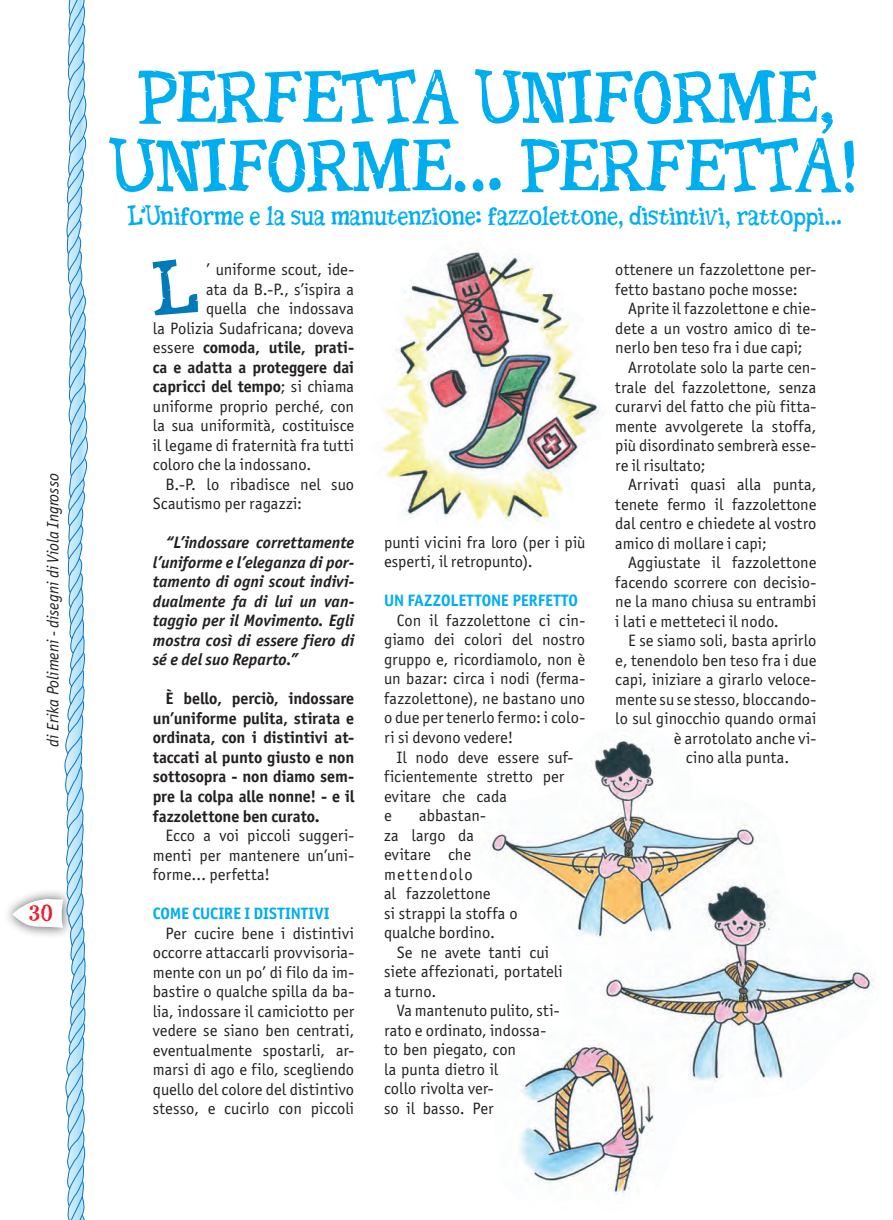
<style>
.page{position:relative;width:893px;height:1220px;background:#fff}
.page>*{position:absolute;margin:0;border:0;box-sizing:border-box;transform-origin:0 0}
.t1{font:57.75px "Seriffic Grunge";color:#007bb8}
.Normale__Web{font:57px/68.4px "Seriffic Grunge";color:#00aeef;text-align:center}
.Normale{font:21px "Seriffic Grunge";color:#00aeef;scale:.9 1}
.t2{font:18px "Seriffic Grunge";color:#e71d2e}
.t3{font:16.5px/19.5px "Officina Sans ITC Std";letter-spacing:.005em;color:#231f20}
.t4{font:700 16.5px/19.5px "Officina Sans ITC Std";letter-spacing:-.005em;color:#231f20;text-align:justify}
.t5{font:italic 700 16.5px/19.5px "Officina Sans ITC Std";color:#231f20;text-align:justify}
.t6{font:700 16.5px "Officina Sans ITC Std";letter-spacing:.005em;color:#00aeef}
.t7{font:italic 16.5px "Officina Sans ITC Std";color:#231f20}
.s1{font-weight:400}
</style>
<div class="page">
<div style="left:2px;top:888px;width:72px;height:50px;background:#231f20;opacity:.75"></div>
<svg style="left:12px;top:0;width:76px;height:1220px"></svg>
<img style="left:383px;top:250px;width:220px;height:274px">
<img style="left:489px;top:735px;width:384px;height:459px">
<p class="t7" style="left:44px;top:746px;width:275px;rotate:-90deg">di Erika Polimeni - disegni di Viola Ingrosso</p>
<p class="t2" style="left:29px;top:901px;width:25px">30</p>
<p class="Normale__Web" style="left:108px;top:70px;width:753px">PERFETTA UNIFORME,<br>UNIFORME… PERFETTA!</p>
<p class="Normale" style="left:128px;top:202px;width:794px">L’Uniforme e la sua manutenzione: fazzolettone, distintivi, rattoppi…</p>
<p class="t1" style="left:153px;top:250px;width:46px">L</p>
<p class="t3" style="left:206px;top:260px;width:150px">’ uniforme scout, ide-</p>
<p class="t3" style="left:206px;top:279px;width:150px">ata da B.-P., s’ispira a</p>
<p class="t3" style="left:206px;top:299px;width:150px">quella che indossava</p>
<p class="t3" style="left:153px;top:318px;width:203px">la Polizia Sudafricana; doveva</p>
<p class="t4" style="left:153px;top:338px;width:203px"><span class="s1">essere</span> comoda, utile, prati-</p>
<p class="t4" style="left:153px;top:357px;width:203px">ca e adatta a proteggere dai</p>
<p class="t4" style="left:153px;top:377px;width:203px">capricci del tempo<span class="s1">; si chiama</span></p>
<p class="t3" style="left:153px;top:396px;width:203px">uniforme proprio perché, con</p>
<p class="t3" style="left:153px;top:416px;width:203px">la sua uniformità, costituisce</p>
<p class="t3" style="left:153px;top:435px;width:203px">il legame di fraternità fra tutti</p>
<p class="t3" style="left:153px;top:455px;width:160px">coloro che la indossano.</p>
<p class="t3" style="left:153px;top:474px;width:203px;text-indent:13px">B.-P. lo ribadisce nel suo<br>Scautismo per ragazzi:</p>
<p class="t5" style="left:153px;top:533px;width:203px;text-indent:13px">“L’indossare correttamente l’uniforme e l’eleganza di por&shy;tamento di ogni scout indivi&shy;dualmente fa di lui un van&shy;taggio per il Movimento. Egli mostra così di essere fiero di sé e del suo Reparto.”</p>
<p class="t4" style="left:153px;top:689px;width:203px;text-indent:13px">È bello, perciò, indossare un’uniforme pulita, stirata e ordinata, con i distintivi at&shy;taccati al punto giusto e non sottosopra - non diamo sem&shy;pre la colpa alle nonne! - e il fazzolettone ben curato.</p>
<p class="t3" style="left:153px;top:825px;width:203px;text-align:justify;text-indent:13px">Ecco a voi piccoli suggeri&shy;menti per mantenere un’uni&shy;forme… perfetta!</p>
<p class="t6" style="left:153px;top:903px;width:178px">COME CUCIRE I DISTINTIVI</p>
<p class="t3" style="left:153px;top:923px;width:203px;text-align:justify;text-indent:13px">Per cucire bene i distintivi occorre attaccarli provvisoria&shy;mente con un po’ di filo da im&shy;bastire o qualche spilla da ba&shy;lia, indossare il camiciotto per vedere se siano ben centrati, eventualmente spostarli, ar&shy;marsi di ago e filo, scegliendo quello del colore del distintivo stesso, e cucirlo con piccoli</p>
<p class="t3" style="left:384px;top:532px;width:203px">punti vicini fra loro (per i più esperti, il retropunto).</p>
<p class="t6" style="left:384px;top:590px;width:195px">UN FAZZOLETTONE PERFETTO</p>
<p class="t3" style="left:384px;top:610px;width:202px;text-align:justify;text-indent:13px">Con il fazzolettone ci cin&shy;giamo dei colori del nostro gruppo e, ricordiamolo, non è un bazar: circa i nodi (ferma&shy;fazzolettone), ne bastano uno o due per tenerlo fermo: i colo&shy;ri si devono vedere!</p>
<p class="t3" style="left:384px;top:747px;width:190px;text-indent:13px">Il nodo deve essere suf&shy;ficientemente stretto per evitare che cada<br>e</p>
<p class="t3" style="left:384px;top:805px;width:135px;text-indent:35px">abbastan-<br>za largo da evitare che mettendolo<br>al fazzolettone<br>si strappi la stoffa o qualche bordino.</p>
<p class="t3" style="left:384px;top:942px;width:180px;text-indent:13px">Se ne avete tanti cui siete affezionati, portateli a turno.</p>
<p class="t3" style="left:384px;top:1000px;width:177px;text-indent:13px">Va mantenuto pulito, sti&shy;rato e ordinato, indossa&shy;to ben piegato, con<br>la punta dietro il<br>collo rivolta ver-<br>so il basso. Per</p>
<p class="t3" style="left:615px;top:260px;width:202px">ottenere un fazzolettone per&shy;fetto bastano poche mosse:</p>
<p class="t3" style="left:615px;top:299px;width:202px;text-align:justify;text-indent:13px">Aprite il fazzolettone e chie&shy;dete a un vostro amico di te&shy;nerlo ben teso fra i due capi;</p>
<p class="t3" style="left:615px;top:357px;width:202px;text-align:justify;text-indent:13px">Arrotolate solo la parte cen&shy;trale del fazzolettone, senza curarvi del fatto che più fitta&shy;mente avvolgerete la stoffa, più disordinato sembrerà esse&shy;re il risultato;</p>
<p class="t3" style="left:615px;top:474px;width:202px;text-align:justify;text-indent:13px">Arrivati quasi alla punta, tenete fermo il fazzolettone dal centro e chiedete al vostro amico di mollare i capi;</p>
<p class="t3" style="left:615px;top:552px;width:202px;text-align:justify;text-indent:13px">Aggiustate il fazzolettone facendo scorrere con decisio&shy;ne la mano chiusa su entrambi i lati e metteteci il nodo.</p>
<p class="t3" style="left:627px;top:630px;width:190px">E se siamo soli, basta aprirlo</p>
<p class="t3" style="left:615px;top:650px;width:202px">e, tenendolo ben teso fra i due</p>
<p class="t3" style="left:615px;top:669px;width:202px">capi, iniziare a girarlo veloce-</p>
<p class="t3" style="left:615px;top:689px;width:202px">mente su se stesso, bloccando-</p>
<p class="t3" style="left:615px;top:709px;width:202px">lo sul ginocchio quando ormai</p>
<p class="t3" style="left:673px;top:728px;width:144px">è arrotolato anche vi-</p>
<p class="t3" style="left:685px;top:748px;width:105px">cino alla punta.</p>
</div>
